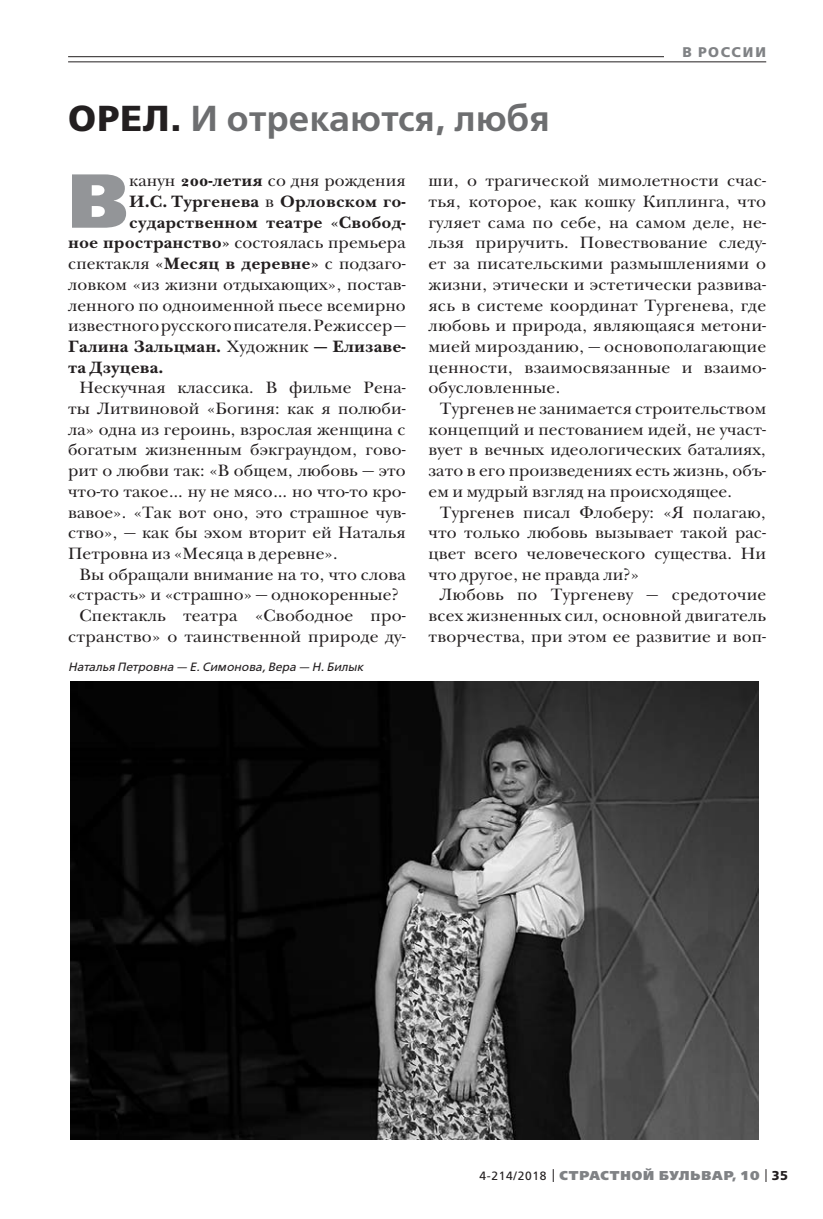
<style>
.page{position:relative;width:823px;height:1219px;background:#fff}
.page>*{position:absolute;margin:0;border:0;box-sizing:border-box;transform-origin:0 0}
.t1{font:800 76.2px "Free Set";color:#939598}
.t2{font:600 36px "Free Set";letter-spacing:.01em;color:#6d6e70}
.t3{font:17px/20.6px "New Baskerville ITC";letter-spacing:.005em;color:#231f20;text-align:justify}
.t4{font:700 17px "New Baskerville ITC";letter-spacing:.005em;color:#231f20}
.t5{font:700 14px "Free Set";letter-spacing:.105em;color:#808285}
.t6{font:800 12.8px "Free Set";letter-spacing:.07em;color:#808285}
.t7{font:italic 12px "Free Set";color:#231f20}
.s1{font-weight:700;color:#231f20}
.s2{font-weight:700}
.s3{font-weight:400}
.s4{font-weight:400;font-size:12px;color:#231f20}
</style>
<div class="page">
<svg style="left:552px;top:1169px;width:1px;height:13px"></svg>
<svg style="left:765px;top:1169px;width:1px;height:13px"></svg>
<hr style="left:68px;top:56px;width:697px;height:1px;background:#231f20">
<div style="left:663px;top:41px;width:102px;height:21px;background:#fff"></div>
<hr style="left:68px;top:62px;width:697px;height:1px;background:#231f20">
<img style="left:70px;top:681px;width:687px;height:458px">
<p class="t5" style="left:682px;top:45px;width:85px">В РОССИИ</p>
<h2 class="t2" style="left:68px;top:101px;width:483px"><span class="s1">ОРЕЛ.</span> И отрекаются, любя</h2>
<h1 class="t1" style="left:68px;top:164px;width:62px">В</h1>
<p class="t3" style="left:129px;top:172px;width:278px">канун <span class="s2">200-летия</span> со дня рождения</p>
<p class="t3" style="left:428px;top:172px;width:339px">ши, о трагической мимолетности счас&shy;тья, которое, как кошку Киплинга, что гуляет сама по себе, на самом деле, не&shy;льзя приручить. Повествование следу&shy;ет за писательскими размышлениями о жизни, этически и эстетически развива&shy;ясь в системе координат Тургенева, где любовь и природа, являющаяся метони&shy;мией мирозданию, — основополагающие ценности, взаимосвязанные и взаимо&shy;обусловленные.</p>
<p class="t3" style="left:428px;top:400px;width:339px;text-indent:11px">Тургенев не занимается строительством концепций и пестованием идей, не участ&shy;вует в вечных идеологических баталиях, зато в его произведениях есть жизнь, объ&shy;ем и мудрый взгляд на происходящее.</p>
<p class="t3" style="left:428px;top:503px;width:339px;text-indent:11px">Тургенев писал Флоберу: «Я полагаю, что только любовь вызывает такой рас&shy;цвет всего человеческого существа. Ни что другое, не правда ли?»</p>
<p class="t3" style="left:428px;top:586px;width:339px;text-indent:11px">Любовь по Тургеневу — средоточие всех жизненных сил, основной двигатель творчества, при этом ее развитие и воп-</p>
<p class="t4" style="left:129px;top:195px;width:278px">И.С. Тургенева <span class="s3">в</span> Орловском го-</p>
<p class="t4" style="left:129px;top:216px;width:278px">сударственном театре «Свобод-</p>
<p class="t3" style="left:68px;top:234px;width:339px"><span class="s2">ное пространство»</span> состоялась премьера</p>
<p class="t3" style="left:68px;top:255px;width:339px">спектакля <span class="s2">«Месяц в деревне»</span> с подзаго-</p>
<p class="t3" style="left:68px;top:276px;width:339px">ловком «из жизни отдыхающих», постав-</p>
<p class="t3" style="left:68px;top:296px;width:339px">ленного по одноименной пьесе всемирно</p>
<p class="t3" style="left:68px;top:317px;width:339px">известного русского писателя. Режиссер —</p>
<p class="t4" style="left:68px;top:340px;width:339px">Галина Зальцман. <span class="s3">Художник</span> — Елизаве-</p>
<p class="t4" style="left:68px;top:360px;width:97px">та Дзуцева.</p>
<p class="t3" style="left:68px;top:379px;width:339px;text-indent:11px">Нескучная классика. В фильме Рена&shy;ты Литвиновой «Богиня: как я полюби&shy;ла» одна из героинь, взрослая женщина с богатым жизненным бэкграундом, гово&shy;рит о любви так: «В общем, любовь — это что-то такое… ну не мясо… но что-то кро&shy;вавое». «Так вот оно, это страшное чув&shy;ство», — как бы эхом вторит ей Наталья Петровна из «Месяца в деревне».</p>
<p class="t3" style="left:79px;top:565px;width:327px">Вы обращали внимание на то, что слова</p>
<p class="t3" style="left:68px;top:586px;width:332px">«страсть» и «страшно» — однокоренные?</p>
<p class="t3" style="left:79px;top:607px;width:327px">Спектакль театра «Свободное про-</p>
<p class="t3" style="left:68px;top:627px;width:339px">странство» о таинственной природе ду-</p>
<p class="t7" style="left:68px;top:661px;width:297px">Наталья Петровна — Е. Симонова, Вера — Н. Билык</p>
<p class="t6" style="left:479px;top:1169px;width:310px"><span class="s4">4-214/2018</span> СТРАСТНОЙ БУЛЬВАР, 10 <span class="s1">35</span></p>
</div>
